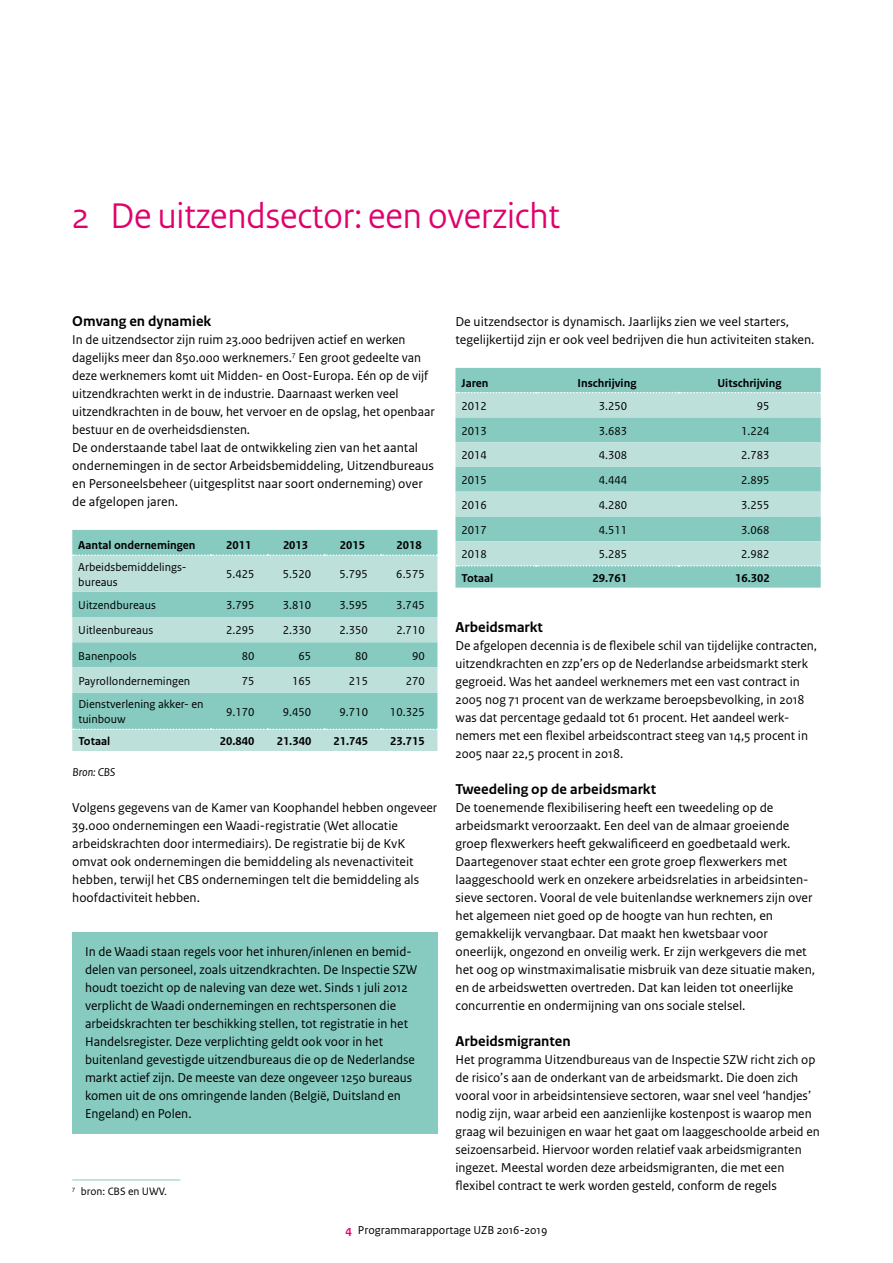
<style>
.page{position:relative;width:893px;height:1263px;background:#fff}
.page>*{position:absolute;margin:0;border:0;box-sizing:border-box;transform-origin:0 0}
.t1{font:37.5px "Rijksoverheid Sans Heading";color:#e0006c}
.t2{font:700 15px "Rijksoverheid Sans Text";color:#000}
.t3{font:13.5px/18px "Rijksoverheid Sans Text";color:#000}
.t4{font:12px/15px "Rijksoverheid Sans Text";color:#000}
.t5{font:700 12px "Rijksoverheid Sans Text";color:#000}
.t6{font:italic 12px "Rijksoverheid Sans Text";color:#000}
.t7{font:11.25px "Rijksoverheid Sans Text";color:#000}
.s1{font-weight:700;color:#e0006c}
</style>
<div class="page">
<div style="left:72px;top:932px;width:365px;height:201px;background:#86cac0"></div>
<div style="left:72px;top:530px;width:365px;height:25px;background:#86cac0"></div>
<svg style="left:72px;top:555px;width:365px;height:196px;background:#a5d6ce"></svg>
<svg style="left:73px;top:554px;width:365px;height:2px"></svg>
<svg style="left:73px;top:728px;width:365px;height:2px"></svg>
<hr style="left:72px;top:1179px;width:108px;height:1px;background:#86cac0">
<div style="left:455px;top:368px;width:366px;height:220px;background:#86cac0"></div>
<svg style="left:455px;top:393px;width:366px;height:173px;background:#a6d6cf"></svg>
<svg style="left:456px;top:392px;width:365px;height:1px"></svg>
<svg style="left:456px;top:565px;width:365px;height:2px"></svg>
<h1 class="t1" style="left:72px;top:194px;width:489px">2 De uitzendsector: een overzicht</h1>
<p class="t2" style="left:72px;top:312px;width:141px">Omvang en dynamiek</p>
<p class="t3" style="left:72px;top:331px;width:364px">In de uitzendsector zijn ruim 23.000 bedrijven actief en werken dagelijks meer dan 850.000 werknemers.<sup>7</sup> Een groot gedeelte van deze werknemers komt uit Midden- en Oost-Europa. Eén op de vijf uitzendkrachten werkt in de industrie. Daarnaast werken veel uitzendkrachten in de bouw, het vervoer en de opslag, het openbaar bestuur en de overheidsdiensten.<br>De onderstaande tabel laat de ontwikkeling zien van het aantal ondernemingen in de sector Arbeidsbemiddeling, Uitzendbureaus en Personeelsbeheer (uitgesplitst naar soort onderneming) over de afgelopen jaren.</p>
<p class="t5" style="left:78px;top:538px;width:119px">Aantal ondernemingen</p>
<p class="t5" style="left:226px;top:538px;width:27px">2011</p>
<p class="t5" style="left:283px;top:538px;width:27px">2013</p>
<p class="t5" style="left:340px;top:538px;width:27px">2015</p>
<p class="t5" style="left:396px;top:538px;width:27px">2018</p>
<p class="t4" style="left:78px;top:560px;width:108px">Arbeidsbemiddelings&shy;bureaus</p>
<p class="t4" style="left:226px;top:567px;width:30px">5.425</p>
<p class="t4" style="left:283px;top:567px;width:30px">5.520</p>
<p class="t4" style="left:340px;top:567px;width:30px">5.795</p>
<p class="t4" style="left:396px;top:567px;width:30px">6.575</p>
<p class="t4" style="left:78px;top:598px;width:79px">Uitzendbureaus</p>
<p class="t4" style="left:226px;top:598px;width:30px">3.795</p>
<p class="t4" style="left:283px;top:598px;width:30px">3.810</p>
<p class="t4" style="left:340px;top:598px;width:30px">3.595</p>
<p class="t4" style="left:396px;top:598px;width:30px">3.745</p>
<p class="t4" style="left:78px;top:623px;width:76px">Uitleenbureaus</p>
<p class="t4" style="left:226px;top:623px;width:30px">2.295</p>
<p class="t4" style="left:283px;top:623px;width:30px">2.330</p>
<p class="t4" style="left:340px;top:623px;width:30px">2.350</p>
<p class="t4" style="left:396px;top:623px;width:30px">2.710</p>
<p class="t4" style="left:78px;top:648px;width:60px">Banenpools</p>
<p class="t4" style="left:242px;top:648px;width:14px">80</p>
<p class="t4" style="left:299px;top:648px;width:14px">65</p>
<p class="t4" style="left:355px;top:648px;width:14px">80</p>
<p class="t4" style="left:412px;top:648px;width:14px">90</p>
<p class="t4" style="left:78px;top:674px;width:113px">Payrollondernemingen</p>
<p class="t4" style="left:242px;top:674px;width:14px">75</p>
<p class="t4" style="left:292px;top:674px;width:21px">165</p>
<p class="t4" style="left:349px;top:674px;width:21px">215</p>
<p class="t4" style="left:406px;top:674px;width:21px">270</p>
<p class="t4" style="left:78px;top:697px;width:127px">Dienstverlening akker- en tuinbouw</p>
<p class="t4" style="left:226px;top:704px;width:30px">9.170</p>
<p class="t4" style="left:283px;top:704px;width:30px">9.450</p>
<p class="t4" style="left:340px;top:704px;width:30px">9.710</p>
<p class="t4" style="left:390px;top:704px;width:36px">10.325</p>
<p class="t5" style="left:78px;top:734px;width:33px">Totaal</p>
<p class="t5" style="left:220px;top:734px;width:36px">20.840</p>
<p class="t5" style="left:277px;top:734px;width:36px">21.340</p>
<p class="t5" style="left:333px;top:734px;width:36px">21.745</p>
<p class="t5" style="left:390px;top:734px;width:36px">23.715</p>
<p class="t6" style="left:72px;top:765px;width:45px">Bron: CBS</p>
<p class="t3" style="left:72px;top:799px;width:367px">Volgens gegevens van de Kamer van Koophandel hebben ongeveer 39.000 ondernemingen een Waadi-registratie (Wet allocatie arbeidskrachten door intermediairs). De registratie bij de KvK omvat ook ondernemingen die bemiddeling als nevenactiviteit hebben, terwijl het CBS ondernemingen telt die bemiddeling als hoofdactiviteit hebben.</p>
<p class="t3" style="left:85px;top:943px;width:334px">In de Waadi staan regels voor het inhuren/inlenen en bemid&shy;delen van personeel, zoals uitzendkrachten. De Inspectie SZW houdt toezicht op de naleving van deze wet. Sinds 1 juli 2012 verplicht de Waadi ondernemingen en rechtspersonen die arbeidskrachten ter beschikking stellen, tot registratie in het Handelsregister. Deze verplichting geldt ook voor in het buitenland gevestigde uitzendbureaus die op de Nederlandse markt actief zijn. De meeste van deze ongeveer 1250 bureaus komen uit de ons omringende landen (België, Duitsland en Engeland) en Polen.</p>
<p class="t7" style="left:72px;top:1185px;width:96px"><sup>7</sup> bron: CBS en UWV.</p>
<p class="t3" style="left:455px;top:313px;width:361px">De uitzendsector is dynamisch. Jaarlijks zien we veel starters, tegelijkertijd zijn er ook veel bedrijven die hun activiteiten staken.</p>
<p class="t5" style="left:461px;top:376px;width:29px">Jaren</p>
<p class="t5" style="left:578px;top:376px;width:60px">Inschrijving</p>
<p class="t5" style="left:717px;top:376px;width:65px">Uitschrijving</p>
<p class="t4" style="left:461px;top:399px;width:27px">2012</p>
<p class="t4" style="left:599px;top:399px;width:30px">3.250</p>
<p class="t4" style="left:757px;top:399px;width:14px">95</p>
<p class="t4" style="left:461px;top:423px;width:27px">2013</p>
<p class="t4" style="left:599px;top:423px;width:30px">3.683</p>
<p class="t4" style="left:741px;top:423px;width:30px">1.224</p>
<p class="t4" style="left:461px;top:448px;width:27px">2014</p>
<p class="t4" style="left:599px;top:448px;width:30px">4.308</p>
<p class="t4" style="left:741px;top:448px;width:30px">2.783</p>
<p class="t4" style="left:461px;top:473px;width:27px">2015</p>
<p class="t4" style="left:599px;top:473px;width:30px">4.444</p>
<p class="t4" style="left:741px;top:473px;width:30px">2.895</p>
<p class="t4" style="left:461px;top:498px;width:27px">2016</p>
<p class="t4" style="left:599px;top:498px;width:30px">4.280</p>
<p class="t4" style="left:741px;top:498px;width:30px">3.255</p>
<p class="t4" style="left:461px;top:522px;width:27px">2017</p>
<p class="t4" style="left:599px;top:522px;width:30px">4.511</p>
<p class="t4" style="left:741px;top:522px;width:30px">3.068</p>
<p class="t4" style="left:461px;top:547px;width:27px">2018</p>
<p class="t4" style="left:599px;top:547px;width:30px">5.285</p>
<p class="t4" style="left:741px;top:547px;width:30px">2.982</p>
<p class="t5" style="left:461px;top:571px;width:33px">Totaal</p>
<p class="t5" style="left:593px;top:571px;width:36px">29.761</p>
<p class="t5" style="left:735px;top:571px;width:36px">16.302</p>
<p class="t2" style="left:455px;top:618px;width:89px">Arbeidsmarkt</p>
<p class="t3" style="left:455px;top:637px;width:363px">De afgelopen decennia is de flexibele schil van tijdelijke contracten, uitzendkrachten en zzp’ers op de Nederlandse arbeidsmarkt sterk gegroeid. Was het aandeel werknemers met een vast contract in 2005 nog 71 procent van de werkzame beroepsbevolking, in 2018 was dat percentage gedaald tot 61 procent. Het aandeel werk&shy;nemers met een flexibel arbeidscontract steeg van 14,5 procent in 2005 naar 22,5 procent in 2018.</p>
<p class="t2" style="left:455px;top:780px;width:202px">Tweedeling op de arbeidsmarkt</p>
<p class="t3" style="left:455px;top:799px;width:361px">De toenemende flexibilisering heeft een tweedeling op de arbeidsmarkt veroorzaakt. Een deel van de almaar groeiende groep flexwerkers heeft gekwalificeerd en goedbetaald werk.<br>Daartegenover staat echter een grote groep flexwerkers met laaggeschoold werk en onzekere arbeidsrelaties in arbeidsinten&shy;sieve sectoren. Vooral de vele buitenlandse werknemers zijn over het algemeen niet goed op de hoogte van hun rechten, en gemakkelijk vervangbaar. Dat maakt hen kwetsbaar voor oneerlijk, ongezond en onveilig werk. Er zijn werkgevers die met het oog op winstmaximalisatie misbruik van deze situatie maken, en de arbeidswetten overtreden. Dat kan leiden tot oneerlijke concurrentie en ondermijning van ons sociale stelsel.</p>
<p class="t2" style="left:455px;top:1032px;width:117px">Arbeidsmigranten</p>
<p class="t3" style="left:455px;top:1051px;width:366px">Het programma Uitzendbureaus van de Inspectie SZW richt zich op de risico’s aan de onderkant van de arbeidsmarkt. Die doen zich vooral voor in arbeidsintensieve sectoren, waar snel veel ‘handjes’ nodig zijn, waar arbeid een aanzienlijke kostenpost is waarop men graag wil bezuinigen en waar het gaat om laaggeschoolde arbeid en seizoensarbeid. Hiervoor worden relatief vaak arbeidsmigranten ingezet. Meestal worden deze arbeidsmigranten, die met een flexibel contract te werk worden gesteld, conform de regels</p>
<p class="t4" style="left:346px;top:1222px;width:203px"><span class="s1">4</span> Programmarapportage UZB 2016-2019</p>
</div>
